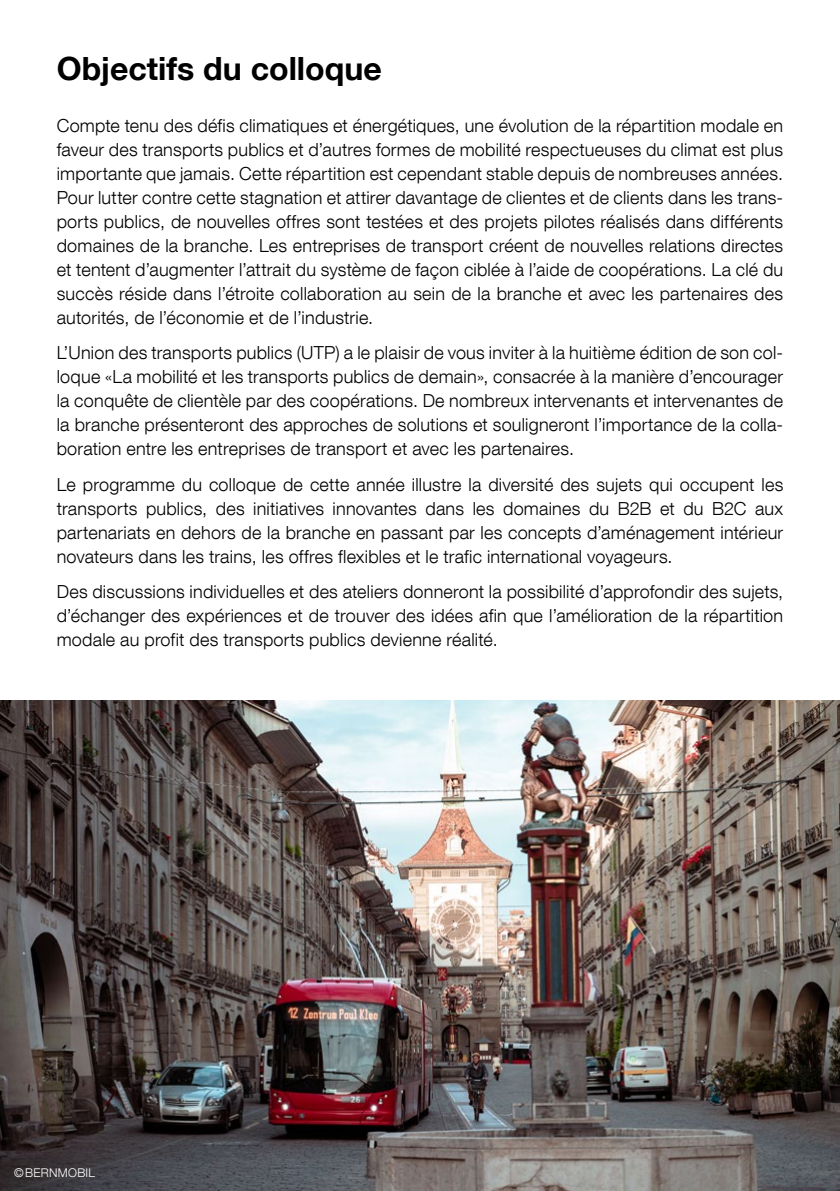
<style>
.page{position:relative;width:840px;height:1191px;background:#fff}
.page>*{position:absolute;margin:0;border:0;box-sizing:border-box;transform-origin:0 0}
.t1{font:700 32px "Helvetica Neue LT Com";color:#000}
.t2{font:300 18px/24px "Helvetica Neue LT Com";letter-spacing:.01em;color:#000;text-align:justify}
.t3{font:300 12px "Helvetica Neue LT Com";letter-spacing:.025em;color:#fff}
</style>
<div class="page">
<img style="left:0;top:700px;width:839px;height:491px">
<h1 class="t1" style="left:57px;top:48px;width:326px">Objectifs du colloque</h1>
<p class="t2" style="left:57px;top:113px;width:727px">Compte tenu des défis climatiques et énergétiques, une évolution de la répartition modale en faveur des transports publics et d’autres formes de mobilité respectueuses du climat est plus importante que jamais. Cette répartition est cependant stable depuis de nombreuses années.<br>Pour lutter contre cette stagnation et attirer davantage de clientes et de clients dans les trans&shy;ports publics, de nouvelles offres sont testées et des projets pilotes réalisés dans différents domaines de la branche. Les entreprises de transport créent de nouvelles relations directes et tentent d’augmenter l’attrait du système de façon ciblée à l’aide de coopérations. La clé du succès réside dans l’étroite collaboration au sein de la branche et avec les partenaires des autorités, de l’économie et de l’industrie.</p>
<p class="t2" style="left:57px;top:340px;width:727px">L’Union des transports publics (UTP) a le plaisir de vous inviter à la huitième édition de son col&shy;loque «La mobilité et les transports publics de demain», consacrée à la manière d’encourager la conquête de clientèle par des coopérations. De nombreux intervenants et intervenantes de la branche présenteront des approches de solutions et souligneront l’importance de la colla&shy;boration entre les entreprises de transport et avec les partenaires.</p>
<p class="t2" style="left:57px;top:472px;width:727px">Le programme du colloque de cette année illustre la diversité des sujets qui occupent les transports publics, des initiatives innovantes dans les domaines du B2B et du B2C aux partenariats en dehors de la branche en passant par les concepts d’aménagement intérieur novateurs dans les trains, les offres flexibles et le trafic international voyageurs.</p>
<p class="t2" style="left:57px;top:579px;width:727px">Des discussions individuelles et des ateliers donneront la possibilité d’approfondir des sujets, d’échanger des expériences et de trouver des idées afin que l’amélioration de la répartition modale au profit des transports publics devienne réalité.</p>
<p class="t3" style="left:14px;top:1165px;width:82px">©BERNMOBIL</p>
</div>
